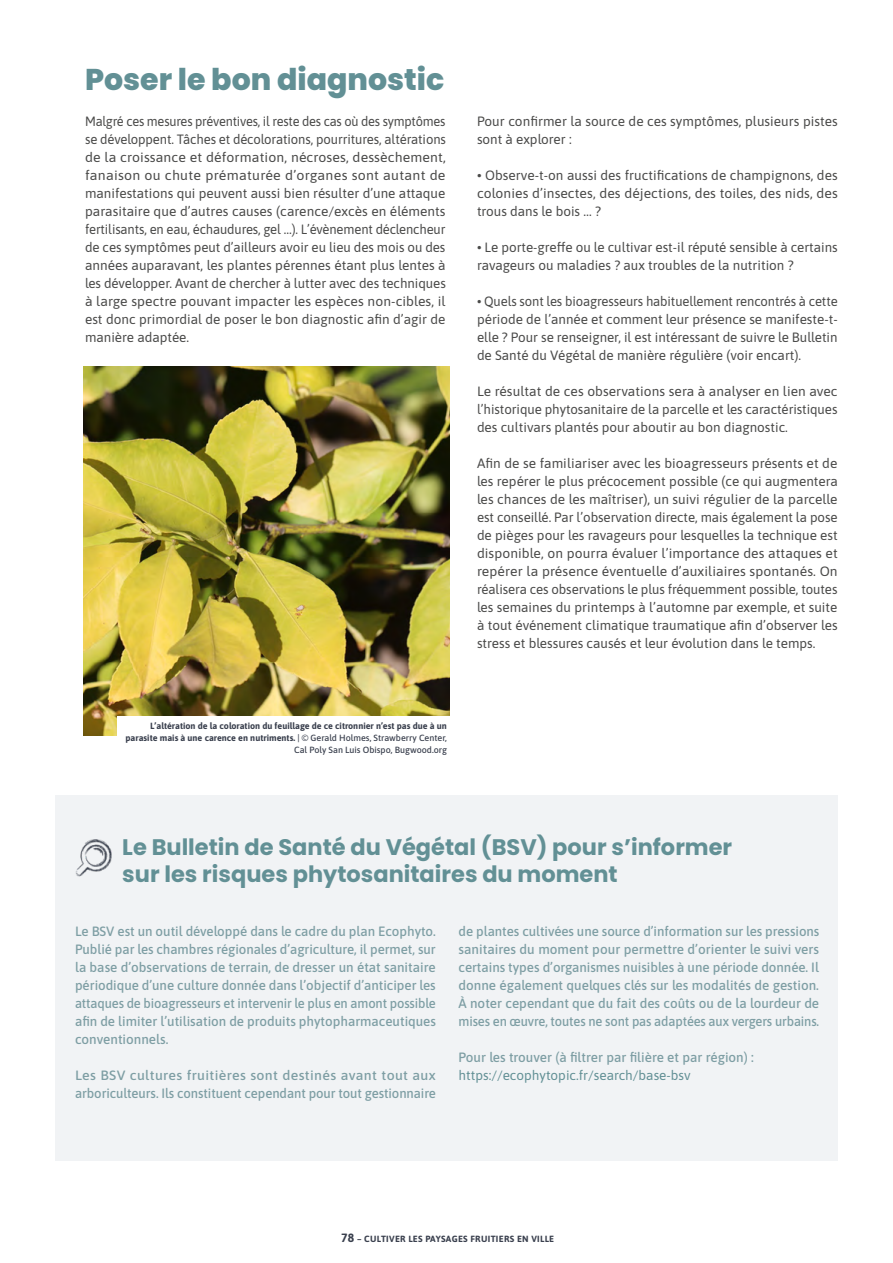
<style>
.page{position:relative;width:893px;height:1263px;background:#fff}
.page>*{position:absolute;margin:0;border:0;box-sizing:border-box;transform-origin:0 0}
.t1{font:800 30px "Poppins";color:#629095}
.t2{font:700 22.5px/27px "Poppins";color:#629095}
.t3{font:13.5px/18px "Asap";color:#4a4a49;text-align:justify}
.t4{font:500 13.5px/18px "Asap";letter-spacing:-.005em;color:#7e9ea4;text-align:justify}
.t5{font:13.5px/18px "Asap";color:#4a4a49;text-align:justify;scale:.95 1}
.t6{font:500 13.5px/18px "Asap";letter-spacing:-.005em;color:#7e9ea4;scale:1.05 1}
.t7{font:13.5px "Asap";color:#629095}
.t8{font:700 9px/12px "Asap";color:#3a404e;text-align:right}
.t9{font:700 9px "Asap";letter-spacing:.035em;color:#3a404e}
.s1{font-weight:500}
.s2{font-size:12px}
</style>
<div class="page">
<div style="left:55px;top:795px;width:783px;height:366px;background:#f1f3f5"></div>
<img style="left:76px;top:839px;width:36px;height:38px">
<img style="left:84px;top:367px;width:365px;height:369px">
<div style="left:117px;top:716px;width:334px;height:52px;background:#fff"></div>
<h1 class="t1" style="left:85px;top:62px;width:361px">Poser le bon diagnostic</h1>
<p class="t5" style="left:85px;top:112px;width:381px">Malgré ces mesures préventives, il reste des cas où des symptômes se développent. Tâches et décolorations, pourritures, altérations de la croissance et déformation, nécroses, dessèchement, fanaison ou chute prématurée d’organes sont autant de manifestations qui peuvent aussi bien résulter d’une attaque parasitaire que d’autres causes (carence/excès en éléments fertilisants, en eau, échaudures, gel …). L’évènement déclencheur de ces symptômes peut d’ailleurs avoir eu lieu des mois ou des années auparavant, les plantes pérennes étant plus lentes à les développer. Avant de chercher à lutter avec des techniques à large spectre pouvant impacter les espèces non-cibles, il est donc primordial de poser le bon diagnostic afin d’agir de manière adaptée.</p>
<p class="t8" style="left:125px;top:719px;width:323px">L’altération de la coloration du feuillage de ce citronnier n’est pas due à un parasite mais à une carence en nutriments. <span class="s1">| © Gerald Holmes, Strawberry Center,<br>Cal Poly San Luis Obispo, Bugwood.org</span></p>
<p class="t3" style="left:477px;top:112px;width:362px">Pour confirmer la source de ces symptômes, plusieurs pistes sont à explorer :</p>
<p class="t3" style="left:477px;top:166px;width:362px">• Observe-t-on aussi des fructifications de champignons, des colonies d’insectes, des déjections, des toiles, des nids, des trous dans le bois … ?</p>
<p class="t3" style="left:477px;top:238px;width:362px">• Le porte-greffe ou le cultivar est-il réputé sensible à certains ravageurs ou maladies ? aux troubles de la nutrition ?</p>
<p class="t3" style="left:477px;top:292px;width:362px">• Quels sont les bioagresseurs habituellement rencontrés à cette période de l’année et comment leur présence se manifeste-t&shy;elle ? Pour se renseigner, il est intéressant de suivre le Bulletin de Santé du Végétal de manière régulière (voir encart).</p>
<p class="t3" style="left:477px;top:382px;width:362px">Le résultat de ces observations sera à analyser en lien avec l’historique phytosanitaire de la parcelle et les caractéristiques des cultivars plantés pour aboutir au bon diagnostic.</p>
<p class="t3" style="left:477px;top:454px;width:362px">Afin de se familiariser avec les bioagresseurs présents et de les repérer le plus précocement possible (ce qui augmentera les chances de les maîtriser), un suivi régulier de la parcelle est conseillé. Par l’observation directe, mais également la pose de pièges pour les ravageurs pour lesquelles la technique est disponible, on pourra évaluer l’importance des attaques et repérer la présence éventuelle d’auxiliaires spontanés. On réalisera ces observations le plus fréquemment possible, toutes les semaines du printemps à l’automne par exemple, et suite à tout événement climatique traumatique afin d’observer les stress et blessures causés et leur évolution dans le temps.</p>
<h2 class="t2" style="left:122px;top:834px;width:611px">Le Bulletin de Santé du Végétal (BSV) pour s’informer sur les risques phytosanitaires du moment</h2>
<p class="t4" style="left:75px;top:922px;width:362px">Le BSV est un outil développé dans le cadre du plan Ecophyto.<br>Publié par les chambres régionales d’agriculture, il permet, sur la base d’observations de terrain, de dresser un état sanitaire périodique d’une culture donnée dans l’objectif d’anticiper les attaques de bioagresseurs et intervenir le plus en amont possible afin de limiter l’utilisation de produits phytopharmaceutiques conventionnels.</p>
<p class="t6" style="left:75px;top:1066px;width:345px">Les BSV cultures fruitières sont destinés avant tout aux arboriculteurs. Ils constituent cependant pour tout gestionnaire</p>
<p class="t4" style="left:459px;top:922px;width:362px">de plantes cultivées une source d’information sur les pressions sanitaires du moment pour permettre d’orienter le suivi vers certains types d’organismes nuisibles à une période donnée. Il donne également quelques clés sur les modalités de gestion.<br>À noter cependant que du fait des coûts ou de la lourdeur de mises en œuvre, toutes ne sont pas adaptées aux vergers urbains.</p>
<p class="t4" style="left:459px;top:1048px;width:297px">Pour les trouver (à filtrer par filière et par région) :</p>
<p class="t7" style="left:459px;top:1066px;width:234px">https://ecophytopic.fr/search/base-bsv</p>
<p class="t9" style="left:341px;top:1233px;width:214px"><span class="s2">78</span> – CULTIVER LES PAYSAGES FRUITIERS EN VILLE</p>
</div>
